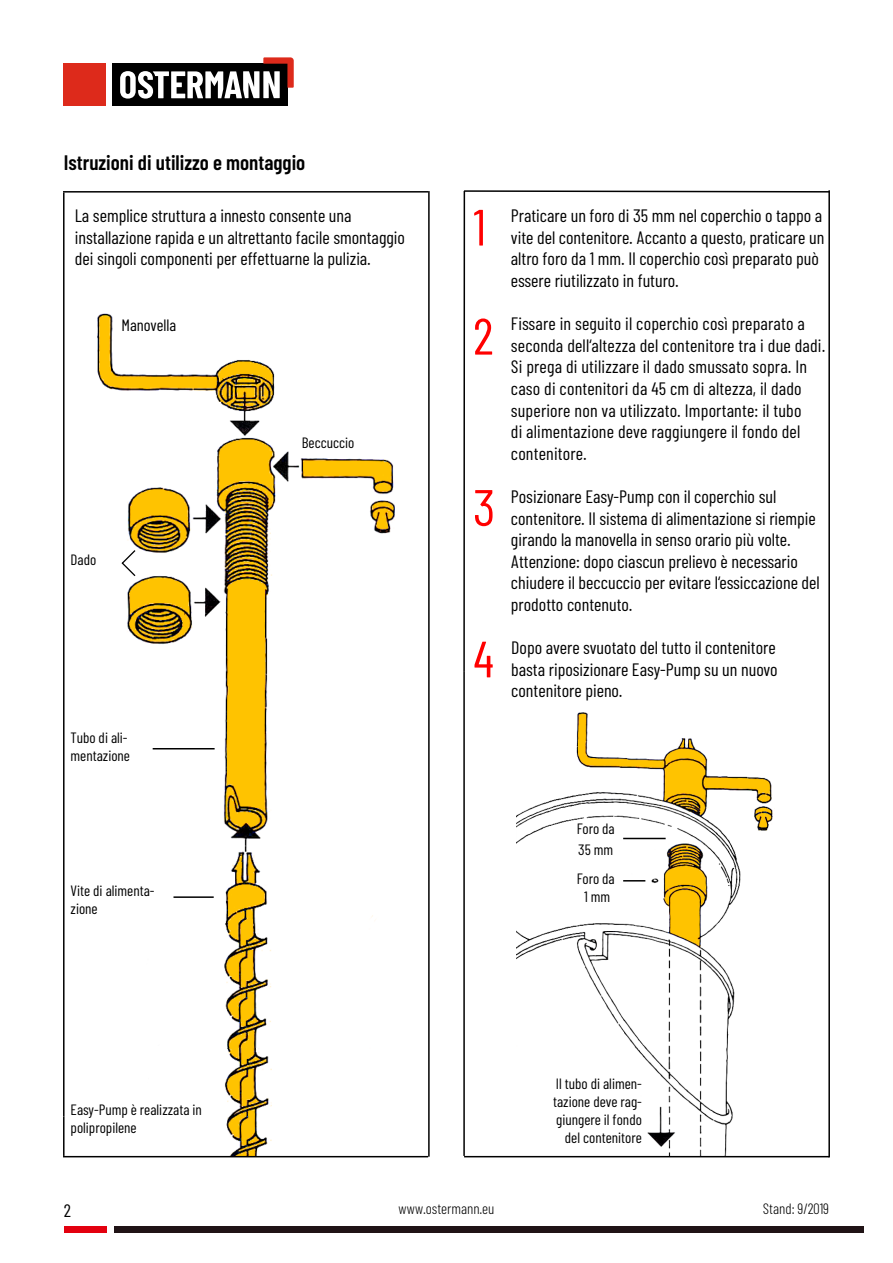
<style>
.page{position:relative;width:893px;height:1263px;background:#fff}
.page>*{position:absolute;margin:0;border:0;box-sizing:border-box;transform-origin:0 0}
.t1{font:51px/109.1px "Barlow Condensed";color:#f00}
.t2{font:600 21px "Barlow Condensed";color:#000}
.t3{font:18px/21.6px "Barlow Condensed";color:#000}
.t4{font:16.5px "Barlow Condensed";color:#000}
.t5{font:15px/18px "Barlow Condensed";color:#000}
.t6{font:300 15px "Barlow Condensed";color:#000}
</style>
<div class="page">
<div style="left:64px;top:64px;width:42px;height:42px;background:#dd2a1b"></div>
<div style="left:112px;top:64px;width:175px;height:42px;background:#000"></div>
<svg style="left:120px;top:57px;width:174px;height:42px"></svg>
<div style="left:64px;top:1226px;width:42px;height:7px;background:#e3000f"></div>
<div style="left:114px;top:1226px;width:750px;height:7px;background:#201316"></div>
<img style="left:97px;top:314px;width:297px;height:842px">
<img style="left:516px;top:712px;width:259px;height:444px">
<hr style="left:63px;top:191px;width:365px;height:2px;background:#000">
<hr style="left:428px;top:191px;width:2px;height:966px;background:#000">
<hr style="left:63px;top:193px;width:2px;height:923px;background:#000">
<hr style="left:63px;top:1156px;width:365px;height:1px;background:#000">
<hr style="left:63px;top:1116px;width:2px;height:40px;background:#000">
<svg style="left:120px;top:549px;width:17px;height:29px"></svg>
<hr style="left:153px;top:748px;width:62px;height:1px;background:#000">
<hr style="left:173px;top:896px;width:41px;height:2px;background:#000">
<svg style="left:464px;top:190px;width:364px;height:3px"></svg>
<hr style="left:828px;top:190px;width:2px;height:967px;background:#000">
<hr style="left:464px;top:1156px;width:365px;height:1px;background:#000">
<hr style="left:463px;top:672px;width:2px;height:484px;background:#000">
<hr style="left:463px;top:191px;width:2px;height:481px;background:#000">
<hr style="left:623px;top:838px;width:43px;height:1px;background:#000">
<svg style="left:623px;top:880px;width:22px;height:1px"></svg>
<p class="t2" style="left:64px;top:149px;width:243px">Istruzioni di utilizzo e montaggio</p>
<p class="t3" style="left:75px;top:204px;width:332px">La semplice struttura a innesto consente una installazione rapida e un altrettanto facile smontaggio dei singoli componenti per effettuarne la pulizia.</p>
<p class="t4" style="left:122px;top:315px;width:56px">Manovella</p>
<p class="t5" style="left:71px;top:550px;width:27px">Dado</p>
<p class="t5" style="left:71px;top:728px;width:61px">Tubo di ali&shy;mentazione</p>
<p class="t5" style="left:71px;top:881px;width:86px">Vite di alimenta&shy;zione</p>
<p class="t5" style="left:71px;top:1100px;width:133px">Easy-Pump è realizzata in polipropilene</p>
<p class="t5" style="left:302px;top:433px;width:54px">Beccuccio</p>
<h1 class="t1" style="left:473px;top:171px;width:22px">1<br>2</h1>
<h1 class="t1" style="left:473px;top:452px;width:24px">3</h1>
<h1 class="t1" style="left:473px;top:603px;width:22px">4</h1>
<p class="t3" style="left:511px;top:204px;width:315px">Praticare un foro di 35 mm nel coperchio o tappo a vite del contenitore. Accanto a questo, praticare un altro foro da 1 mm. Il coperchio così preparato può essere riutilizzato in futuro.</p>
<p class="t3" style="left:511px;top:312px;width:316px">Fissare in seguito il coperchio così preparato a seconda dell‘altezza del contenitore tra i due dadi.<br>Si prega di utilizzare il dado smussato sopra. In caso di contenitori da 45 cm di altezza, il dado superiore non va utilizzato. Importante: il tubo<br>di alimentazione deve raggiungere il fondo del contenitore.</p>
<p class="t3" style="left:511px;top:485px;width:310px">Posizionare Easy-Pump con il coperchio sul contenitore. Il sistema di alimentazione si riempie girando la manovella in senso orario più volte.<br>Attenzione: dopo ciascun prelievo è necessario chiudere il beccuccio per evitare l‘essiccazione del prodotto contenuto.</p>
<p class="t3" style="left:511px;top:636px;width:268px;text-align:justify">Dopo avere svuotato del tutto il contenitore basta riposizionare Easy-Pump su un nuovo contenitore pieno.</p>
<p class="t5" style="left:577px;top:817px;width:39px;line-height:21.6px">Foro da<br>35 mm</p>
<p class="t5" style="left:577px;top:869px;width:39px;text-align:center">Foro da<br>1 mm</p>
<p class="t5" style="left:553px;top:1075px;width:90px;text-align:right">Il tubo di alimen&shy;tazione deve rag&shy;giungere il fondo del contenitore</p>
<p class="t3" style="left:64px;top:1199px;width:9px">2</p>
<p class="t6" style="left:398px;top:1199px;width:98px">www.ostermann.eu</p>
<p class="t6" style="left:763px;top:1199px;width:68px">Stand: 9/2019</p>
</div>
